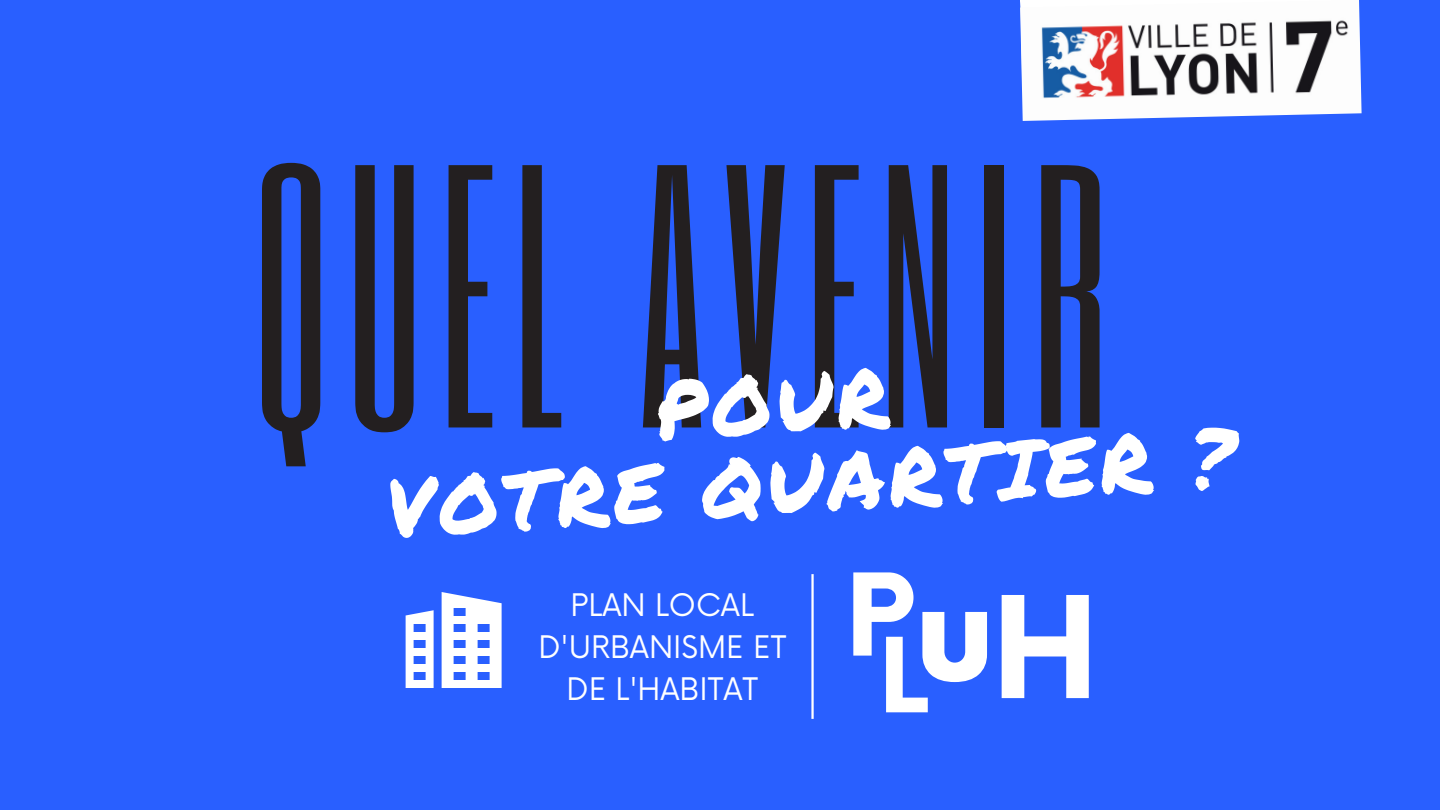
<style>
.page{position:relative;width:1440px;height:810px;background:#295fff}
.page>*{position:absolute;margin:0;border:0;box-sizing:border-box;transform-origin:0 0}
.t1{font:310.9px "Six Caps";letter-spacing:.05em;color:#231f20}
.t2{font:700 137.5px "Now";color:#fff}
.t3{font:700 110.9px "Now";color:#fff}
.t4{font:81.8px/81.4px "Permanent Marker";color:#fff}
.t5{font:30.3px/42px "Now";color:#fff;text-align:center}
</style>
<div class="page">
<img style="left:1020px;top:0;width:342px;height:121px">
<hr style="left:811px;top:574px;width:3px;height:145px;background:#fff">
<svg style="left:406px;top:610px;width:28px;height:78px"></svg>
<svg style="left:442px;top:592px;width:60px;height:96px"></svg>
<h1 class="t1" style="left:252px;top:84px;width:858px">QUEL AVENIR</h1>
<h3 class="t4" style="left:378px;top:388px;width:852px;text-indent:275px;rotate:-4deg">POUR<br>VOTRE QUARTIER ?</h3>
<h3 class="t3" style="left:845px;top:556px;width:70px">P</h3>
<p class="t5" style="left:538px;top:585px;width:250px">PLAN LOCAL<br>D'URBANISME ET<br>DE L'HABITAT</p>
<h2 class="t2" style="left:879px;top:566px;width:222px"><sub>L</sub>uH</h2>
</div>
